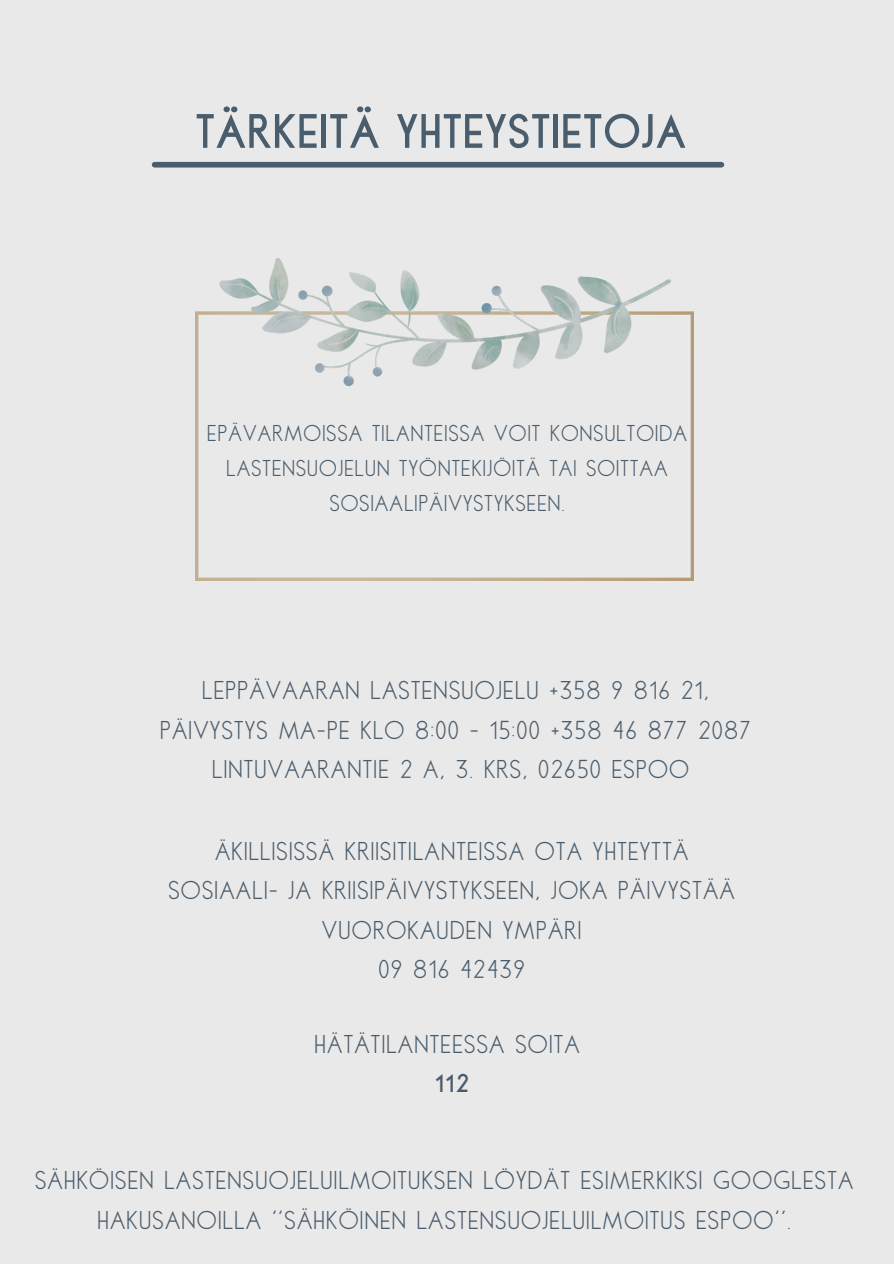
<style>
.page{position:relative;width:894px;height:1264px;background:#fff}
.page>*{position:absolute;margin:0;border:0;box-sizing:border-box;transform-origin:0 0}
.t1{font:700 50.7px "Sinclaire";color:#4a5d6d}
.t2{font:27px/39.5px "Sinclaire";letter-spacing:.02em;color:#4a5d6d;text-align:center}
.t3{font:700 27px "Sinclaire";color:#4a5d6d}
.t4{font:24px/35px "Sinclaire";letter-spacing:.02em;color:#4a5d6d;text-align:center}
</style>
<div class="page">
<div style="left:0;top:0;width:893px;height:1263px;background:#e9e9e9"></div>
<div style="left:154px;top:162px;width:567px;height:5px;background:#4a5d6d"></div>
<img style="left:195px;top:258px;width:498px;height:322px">
<p class="t1" style="left:195px;top:106px;width:493px">TÄRKEITÄ YHTEYSTIETOJA</p>
<p class="t4" style="left:207px;top:416px;width:482px">EPÄVARMOISSA TILANTEISSA VOIT KONSULTOIDA<br>LASTENSUOJELUN TYÖNTEKIJÖITÄ TAI SOITTAA<br>SOSIAALIPÄIVYSTYKSEEN.</p>
<p class="t2" style="left:160px;top:671px;width:593px">LEPPÄVAARAN LASTENSUOJELU +358 9 816 21,<br>PÄIVYSTYS MA-PE KLO 8:00 - 15:00 +358 46 877 2087</p>
<p class="t2" style="left:212px;top:749px;width:479px">LINTUVAARANTIE 2 A, 3. KRS, 02650 ESPOO</p>
<p class="t2" style="left:168px;top:831px;width:568px">ÄKILLISISSÄ KRIISITILANTEISSA OTA YHTEYTTÄ<br>SOSIAALI- JA KRIISIPÄIVYSTYKSEEN, JOKA PÄIVYSTÄÄ<br>VUOROKAUDEN YMPÄRI</p>
<p class="t2" style="left:378px;top:949px;width:148px">09 816 42439</p>
<p class="t2" style="left:314px;top:1024px;width:267px">HÄTÄTILANTEESSA SOITA</p>
<p class="t3" style="left:434px;top:1069px;width:36px">112</p>
<p class="t2" style="left:35px;top:1160px;width:820px">SÄHKÖISEN LASTENSUOJELUILMOITUKSEN LÖYDÄT ESIMERKIKSI GOOGLESTA<br>HAKUSANOILLA ''SÄHKÖINEN LASTENSUOJELUILMOITUS ESPOO''.</p>
</div>
